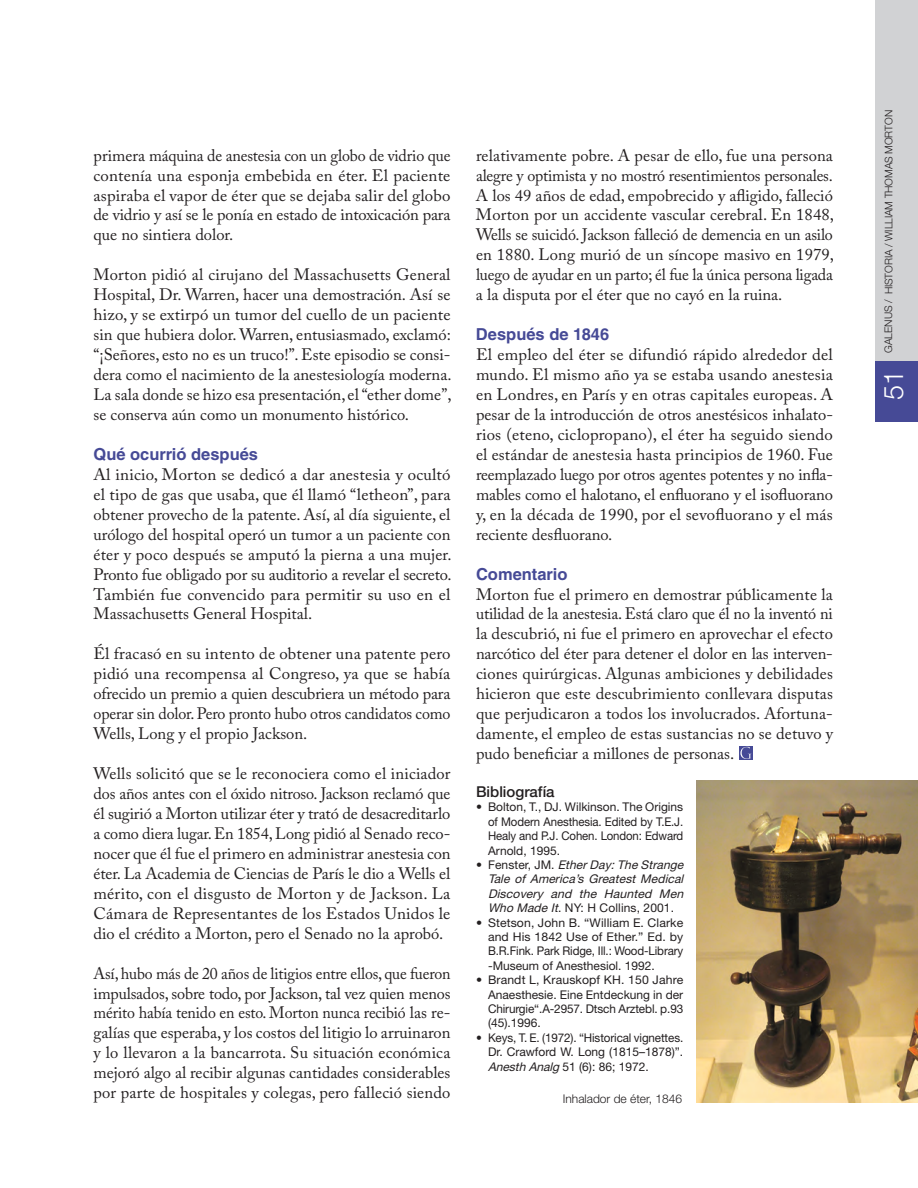
<style>
.page{position:relative;width:918px;height:1188px;background:#fff}
.page>*{position:absolute;margin:0;border:0;box-sizing:border-box;transform-origin:0 0}
.t1{font:300 27px "Helvetica Neue";color:#fff}
.t2{font:16.5px/20px "Adobe Caslon Pro";color:#231f20;text-align:justify}
.t3{font:16.5px/20px "Adobe Caslon Pro";color:#231f20;text-align:justify;scale:.96 1}
.t4{font:700 16.5px "Helvetica LT Std";color:#464a96}
.t5{font:500 15px "Helvetica Neue";color:#231f20}
.t6{font:12px/14.4px "Helvetica Neue";letter-spacing:-.01em;color:#231f20;text-align:justify}
.t7{font:italic 12px/14.4px "Helvetica Neue";color:#231f20;text-align:justify}
.t8{font:300 12px "Helvetica Neue";color:#231f20}
.t9{font:300 10.5px "Helvetica Neue";letter-spacing:-.01em;color:#231f20}
.s1{font-style:normal}
.s2{font-style:italic}
</style>
<div class="page">
<img style="left:696px;top:781px;width:222px;height:322px">
<div style="left:739px;top:746px;width:14px;height:14px;background:#464a96"></div>
<svg style="left:740px;top:747px;width:11px;height:12px"></svg>
<div style="left:875px;top:0;width:43px;height:412px;background:#d1d2d4"></div>
<div style="left:875px;top:361px;width:43px;height:61px;background:#464a96"></div>
<p class="t2" style="left:94px;top:145px;width:358px">primera máquina de anestesia con un globo de vidrio que contenía una esponja embebida en éter. El paciente aspiraba el vapor de éter que se dejaba salir del globo de vidrio y así se le ponía en estado de intoxicación para que no sintiera dolor.</p>
<p class="t2" style="left:94px;top:265px;width:360px">Morton pidió al cirujano del Massachusetts General Hospital, Dr. Warren, hacer una demostración. Así se hizo, y se extirpó un tumor del cuello de un paciente sin que hubiera dolor. Warren, entusiasmado, exclamó: “¡Señores, esto no es un truco!”. Este episodio se consi&shy;dera como el nacimiento de la anestesiología moderna.<br>La sala donde se hizo esa presentación, el “ether dome”, se conserva aún como un monumento histórico.</p>
<p class="t4" style="left:94px;top:444px;width:166px">Qué ocurrió después</p>
<p class="t2" style="left:94px;top:464px;width:360px">Al inicio, Morton se dedicó a dar anestesia y ocultó el tipo de gas que usaba, que él llamó “letheon”, para obtener provecho de la patente. Así, al día siguiente, el urólogo del hospital operó un tumor a un paciente con éter y poco después se amputó la pierna a una mujer.<br>Pronto fue obligado por su auditorio a revelar el secreto.<br>También fue convencido para permitir su uso en el Massachusetts General Hospital.</p>
<p class="t2" style="left:94px;top:644px;width:358px">Él fracasó en su intento de obtener una patente pero pidió una recompensa al Congreso, ya que se había ofrecido un premio a quien descubriera un método para operar sin dolor. Pero pronto hubo otros candidatos como Wells, Long y el propio Jackson.</p>
<p class="t2" style="left:94px;top:763px;width:358px">Wells solicitó que se le reconociera como el iniciador dos años antes con el óxido nitroso. Jackson reclamó que él sugirió a Morton utilizar éter y trató de desacreditarlo a como diera lugar. En 1854, Long pidió al Senado reco&shy;nocer que él fue el primero en administrar anestesia con éter. La Academia de Ciencias de París le dio a Wells el mérito, con el disgusto de Morton y de Jackson. La Cámara de Representantes de los Estados Unidos le dio el crédito a Morton, pero el Senado no la aprobó.</p>
<p class="t3" style="left:94px;top:963px;width:373px">Así, hubo más de 20 años de litigios entre ellos, que fueron impulsados, sobre todo, por Jackson, tal vez quien menos mérito había tenido en esto. Morton nunca recibió las re&shy;galías que esperaba, y los costos del litigio lo arruinaron y lo llevaron a la bancarrota. Su situación económica mejoró algo al recibir algunas cantidades considerables por parte de hospitales y colegas, pero falleció siendo</p>
<p class="t2" style="left:476px;top:145px;width:360px">relativamente pobre. A pesar de ello, fue una persona alegre y optimista y no mostró resentimientos personales.<br>A los 49 años de edad, empobrecido y afligido, falleció Morton por un accidente vascular cerebral. En 1848, Wells se suicidó. Jackson falleció de demencia en un asilo en 1880. Long murió de un síncope masivo en 1979, luego de ayudar en un parto; él fue la única persona ligada a la disputa por el éter que no cayó en la ruina.</p>
<p class="t4" style="left:476px;top:324px;width:135px">Después de 1846</p>
<p class="t2" style="left:476px;top:344px;width:358px">El empleo del éter se difundió rápido alrededor del mundo. El mismo año ya se estaba usando anestesia en Londres, en París y en otras capitales europeas. A pesar de la introducción de otros anestésicos inhalato&shy;rios (eteno, ciclopropano), el éter ha seguido siendo el estándar de anestesia hasta principios de 1960. Fue reemplazado luego por otros agentes potentes y no infla&shy;mables como el halotano, el enfluorano y el isofluorano y, en la década de 1990, por el sevofluorano y el más reciente desfluorano.</p>
<p class="t4" style="left:476px;top:564px;width:93px">Comentario</p>
<p class="t2" style="left:476px;top:584px;width:358px">Morton fue el primero en demostrar públicamente la utilidad de la anestesia. Está claro que él no la inventó ni la descubrió, ni fue el primero en aprovechar el efecto narcótico del éter para detener el dolor en las interven&shy;ciones quirúrgicas. Algunas ambiciones y debilidades hicieron que este descubrimiento conllevara disputas que perjudicaron a todos los involucrados. Afortuna&shy;damente, el empleo de estas sustancias no se detuvo y pudo beneficiar a millones de personas.</p>
<p class="t5" style="left:476px;top:783px;width:80px">Bibliografía</p>
<p class="t6" style="left:488px;top:800px;width:197px;text-indent:-12px">• Bolton, T., DJ. Wilkinson. The Origins of Modern Anesthesia. Edited by T.E.J.<br>Healy and P.J. Cohen. London: Edward Arnold, 1995.</p>
<p class="t7" style="left:488px;top:857px;width:200px;text-indent:-12px"><span class="s1">• F e n s t e r , J M .</span> EtherDay:The Strange Tale of America’s Greatest Medical Discovery and the Haunted Men Who Made It<span class="s1">. NY: H Collins, 2001.</span></p>
<p class="t6" style="left:488px;top:915px;width:197px;text-indent:-12px">• Stetson, John B. “William E. Clarke and His 1842 Use of Ether.” Ed. by B.R.Fink. Park Ridge, Ill.: Wood-Library -Museum of Anesthesiol. 1992.</p>
<p class="t6" style="left:488px;top:973px;width:197px;text-indent:-12px">• Brandt L, Krauskopf KH. 150 Jahre Anaesthesie. Eine Entdeckung in der Chirurgie“.A-2957. Dtsch Arztebl. p.93 (45).1996.</p>
<p class="t6" style="left:488px;top:1030px;width:197px;text-indent:-12px">• Keys, T. E. (1972). “Historical vignettes.<br>Dr. Crawford W. Long (1815–1878)”.<br><span class="s2">Anesth Analg</span> 51 (6): 86; 1972.</p>
<p class="t8" style="left:563px;top:1091px;width:121px">Inhalador de éter, 1846</p>
<p class="t9" style="left:882px;top:353px;width:243px;rotate:-90deg">GALENUS / Historia / William Thomas Morton</p>
<h1 class="t1" style="left:877px;top:400px;width:32px;rotate:-90deg">51</h1>
</div>
